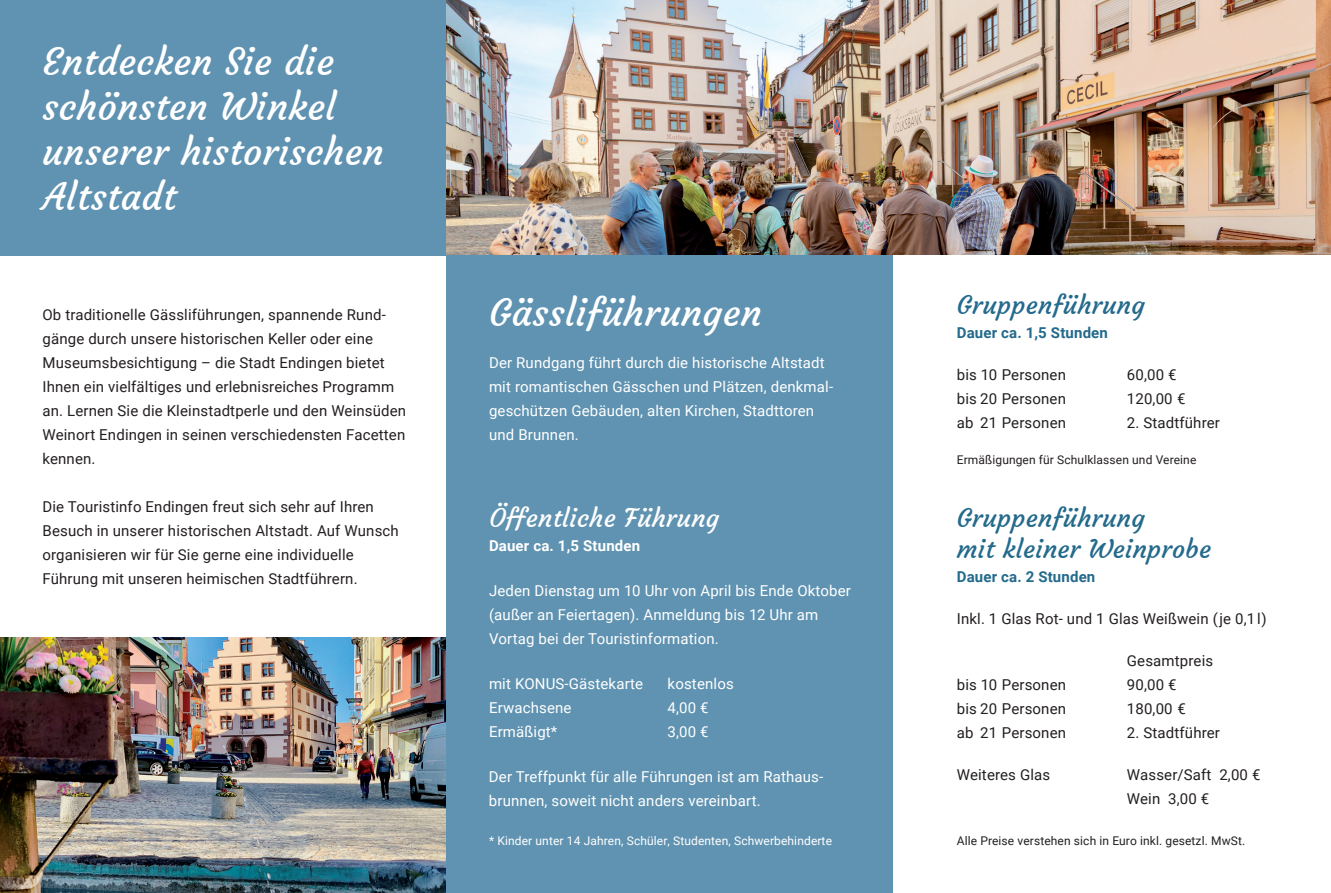
<style>
.page{position:relative;width:1331px;height:893px;background:#fff}
.page>*{position:absolute;margin:0;border:0;box-sizing:border-box;transform-origin:0 0}
.t1{font:37.5px/45px "Courgette";letter-spacing:.01em;color:#fff}
.t2{font:25.5px/31.5px "Courgette";letter-spacing:.01em;color:#236a8c}
.t3{font:25.5px "Courgette";letter-spacing:.01em;color:#fff}
.t4{font:15px/24px "Roboto";letter-spacing:.01em;color:#231f20}
.t5{font:15px/24px "Roboto";letter-spacing:.01em;color:#fff}
.t6{font:700 15px "Roboto";letter-spacing:.01em;color:#236a8c}
.t7{font:700 15px "Roboto";letter-spacing:.01em;color:#fff}
.t8{font:12px "Roboto";letter-spacing:.01em;color:#231f20}
.t9{font:12px "Roboto";letter-spacing:.01em;color:#fff}
</style>
<div class="page">
<div style="left:0;top:0;width:446px;height:255px;background:#6093b1"></div>
<img style="left:0;top:638px;width:446px;height:255px">
<img style="left:446px;top:0;width:885px;height:255px">
<div style="left:446px;top:255px;width:447px;height:638px;background:#6093b1"></div>
<h1 class="t1" style="left:43px;top:39px;width:343px">Entdecken Sie die schönsten Winkel unserer historischen<br>Altstadt</h1>
<p class="t4" style="left:43px;top:302px;width:365px">Ob traditionelle Gässliführungen, spannende Rund&shy;gänge durch unsere historischen Keller oder eine Museumsbesichtigung – die Stadt Endingen bietet Ihnen ein vielfältiges und erlebnisreiches Programm an. Lernen Sie die Kleinstadtperle und den Weinsüden Weinort Endingen in seinen verschiedensten Facetten kennen.</p>
<p class="t4" style="left:43px;top:494px;width:358px">Die Touristinfo Endingen freut sich sehr auf Ihren Besuch in unserer historischen Altstadt. Auf Wunsch organisieren wir für Sie gerne eine individuelle Führung mit unseren heimischen Stadtführern.</p>
<h1 class="t1" style="left:489px;top:290px;width:274px">Gässliführungen</h1>
<p class="t5" style="left:489px;top:350px;width:346px">Der Rundgang führt durch die historische Altstadt mit romantischen Gässchen und Plätzen, denkmal&shy;geschützen Gebäuden, alten Kirchen, Stadttoren und Brunnen.</p>
<h2 class="t3" style="left:489px;top:502px;width:232px">Öffentliche Führung</h2>
<p class="t7" style="left:489px;top:535px;width:153px">Dauer ca. 1,5 Stunden</p>
<p class="t5" style="left:489px;top:578px;width:363px">Jeden Dienstag um 10 Uhr von April bis Ende Oktober (außer an Feiertagen). Anmeldung bis 12 Uhr am<br>Vortag bei der Touristinformation.</p>
<p class="t5" style="left:489px;top:671px;width:156px">mit KONUS-Gästekarte</p>
<p class="t5" style="left:668px;top:671px;width:68px">kostenlos</p>
<p class="t5" style="left:489px;top:695px;width:84px">Erwachsene</p>
<p class="t5" style="left:668px;top:695px;width:43px">4,00 €</p>
<p class="t5" style="left:489px;top:719px;width:70px">Ermäßigt*</p>
<p class="t5" style="left:668px;top:719px;width:43px">3,00 €</p>
<p class="t5" style="left:489px;top:764px;width:336px">Der Treffpunkt für alle Führungen ist am Rathaus&shy;brunnen, soweit nicht anders vereinbart.</p>
<p class="t9" style="left:489px;top:832px;width:345px">* Kinder unter 14 Jahren, Schüler, Studenten, Schwerbehinderte</p>
<h2 class="t2" style="left:957px;top:289px;width:190px">Gruppenführung</h2>
<p class="t6" style="left:957px;top:322px;width:153px">Dauer ca. 1,5 Stunden</p>
<p class="t4" style="left:957px;top:362px;width:111px">bis 10 Personen</p>
<p class="t4" style="left:1127px;top:362px;width:51px">60,00 €</p>
<p class="t4" style="left:957px;top:386px;width:111px">bis 20 Personen</p>
<p class="t4" style="left:1127px;top:386px;width:60px">120,00 €</p>
<p class="t4" style="left:957px;top:410px;width:111px">ab 21 Personen</p>
<p class="t4" style="left:1127px;top:410px;width:95px">2. Stadtführer</p>
<p class="t8" style="left:957px;top:451px;width:241px">Ermäßigungen für Schulklassen und Vereine</p>
<h2 class="t2" style="left:957px;top:502px;width:256px">Gruppenführung<br>mit kleiner Weinprobe</h2>
<p class="t6" style="left:957px;top:566px;width:140px">Dauer ca. 2 Stunden</p>
<p class="t4" style="left:957px;top:606px;width:311px">Inkl. 1 Glas Rot- und 1 Glas Weißwein (je 0,1 l)</p>
<p class="t4" style="left:1127px;top:648px;width:88px">Gesamtpreis</p>
<p class="t4" style="left:957px;top:672px;width:111px">bis 10 Personen</p>
<p class="t4" style="left:1127px;top:672px;width:51px">90,00 €</p>
<p class="t4" style="left:957px;top:696px;width:111px">bis 20 Personen</p>
<p class="t4" style="left:1127px;top:696px;width:60px">180,00 €</p>
<p class="t4" style="left:957px;top:720px;width:111px">ab 21 Personen</p>
<p class="t4" style="left:1127px;top:720px;width:95px">2. Stadtführer</p>
<p class="t4" style="left:957px;top:762px;width:95px">Weiteres Glas</p>
<p class="t4" style="left:1127px;top:762px;width:135px">Wasser/Saft 2,00 €<br>Wein 3,00 €</p>
<p class="t8" style="left:957px;top:832px;width:290px">Alle Preise verstehen sich in Euro inkl. gesetzl. MwSt.</p>
</div>
